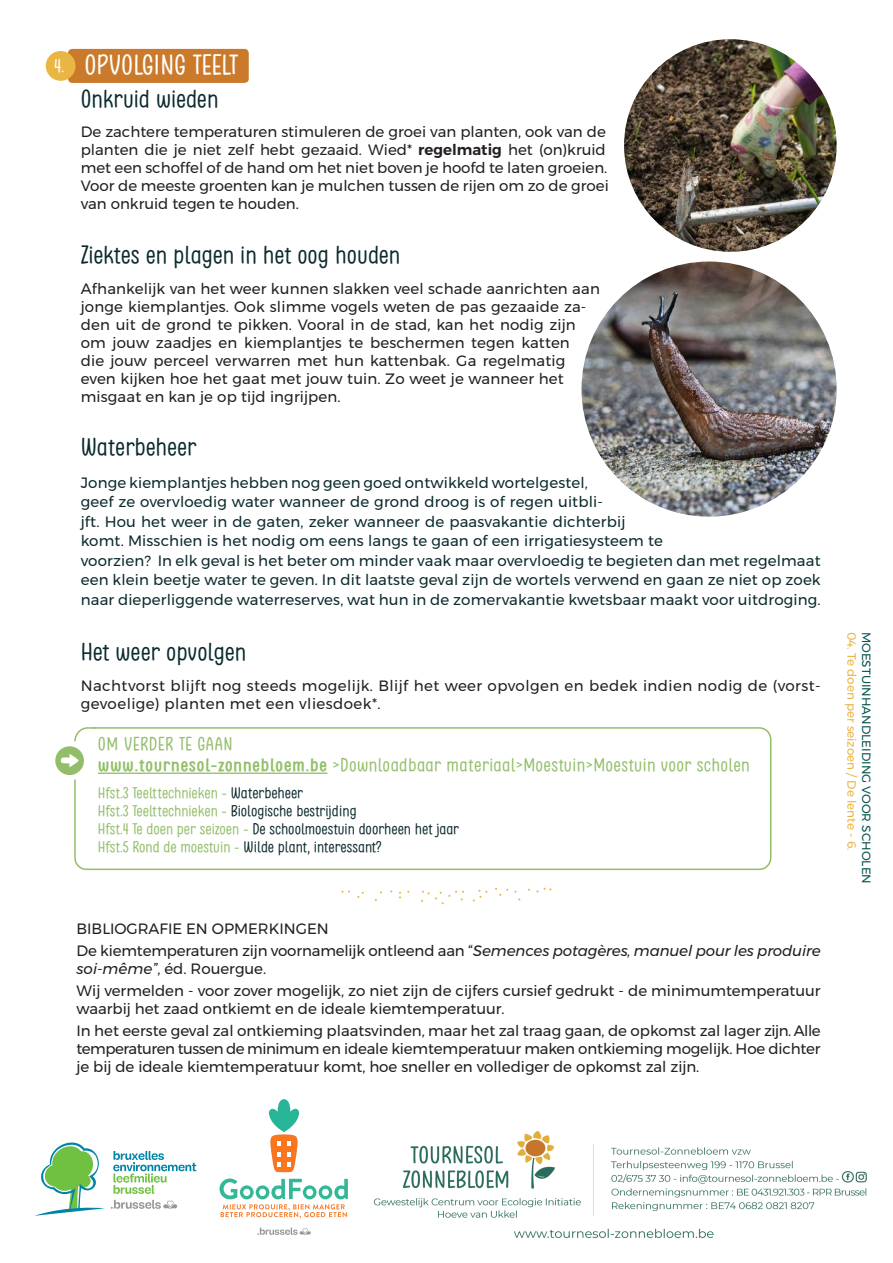
<style>
.page{position:relative;width:893px;height:1263px;background:#fff}
.page>*{position:absolute;margin:0;border:0;box-sizing:border-box;transform-origin:0 0}
.t1{font:27px "Clambake October Six";color:#fff}
.t2{font:24px "Clambake October Six";color:#0c2b2e}
.t3{font:18px/21.6px "Clambake October Six";letter-spacing:.02em;color:#93be69}
.t4{font:15px/18px "Montserrat";color:#241f1f}
.t5{font:15px/19.5px "Montserrat";letter-spacing:.01em;color:#0c2b2e}
.t6{font:15px/18px "Clambake October Six";color:#93be69}
.t7{font:15px/18px "Montserrat";letter-spacing:.03em;color:#241f1f}
.t8{font:12px "Montserrat";color:#e9b543}
.t9{font:12px "Montserrat";color:#0a5650}
.s1{font-size:18px}
.s2{font-weight:600}
.s3{font-weight:700}
.s4{color:#0c2b2e}
.s5{font-style:italic}
</style>
<div class="page">
<img style="left:373px;top:1131px;width:494px;height:108px">
<svg style="left:35px;top:1142px;width:162px;height:74px"></svg>
<svg style="left:269px;top:1099px;width:30px;height:73px"></svg>
<svg style="left:257px;top:1227px;width:54px;height:8px"></svg>
<svg style="left:219px;top:1178px;width:129px;height:40px"></svg>
<div style="left:68px;top:49px;width:181px;height:34px;background:#cb7a2b;border-radius:4px"></div>
<div style="left:46px;top:51px;width:30px;height:30px;background:#e9b543;border-radius:50%"></div>
<svg style="left:495px;top:888px;width:13px;height:8px"></svg>
<svg style="left:341px;top:890px;width:9px;height:3px"></svg>
<svg style="left:357px;top:892px;width:7px;height:6px"></svg>
<svg style="left:473px;top:890px;width:14px;height:11px"></svg>
<svg style="left:421px;top:891px;width:43px;height:13px"></svg>
<img style="left:624px;top:39px;width:213px;height:213px;border-radius:106px">
<img style="left:581px;top:261px;width:256px;height:256px;border-radius:128px">
<svg style="left:73px;top:727px;width:699px;height:144px"></svg>
<div style="left:55px;top:746px;width:29px;height:29px;background:#93be69;border-radius:50%"></div>
<svg style="left:60px;top:754px;width:19px;height:13px"></svg>
<h1 class="t1" style="left:54px;top:50px;width:185px"><span class="s1">4.</span> OPVOLGING TEELT</h1>
<h2 class="t2" style="left:81px;top:85px;width:139px">Onkruid wieden</h2>
<p class="t4" style="left:81px;top:123px;width:529px">De zachtere temperaturen stimuleren de groei van planten, ook van de planten die je niet zelf hebt gezaaid. Wied* <span class="s2">regelmatig</span> het (on)kruid met een schoffel of de hand om het niet boven je hoofd te laten groeien.<br>Voor de meeste groenten kan je mulchen tussen de rijen om zo de groei van onkruid tegen te houden.</p>
<h2 class="t2" style="left:81px;top:241px;width:321px">Ziektes en plagen in het oog houden</h2>
<p class="t4" style="left:81px;top:279px;width:521px">Afhankelijk van het weer kunnen slakken veel schade aanrichten aan jonge kiemplantjes. Ook slimme vogels weten de pas gezaaide za&shy;den uit de grond te pikken. Vooral in de stad, kan het nodig zijn om jouw zaadjes en kiemplantjes te beschermen tegen katten<br>die jouw perceel verwarren met hun kattenbak. Ga regelmatig even kijken hoe het gaat met jouw tuin. Zo weet je wanneer het misgaat en kan je op tijd ingrijpen.</p>
<h2 class="t2" style="left:81px;top:433px;width:117px">Waterbeheer</h2>
<p class="t5" style="left:81px;top:472px;width:741px">Jonge kiemplantjes hebben nog geen goed ontwikkeld wortelgestel,<br>geef ze overvloedig water wanneer de grond droog is of regen uitbli-<br>jft. Hou het weer in de gaten, zeker wanneer de paasvakantie dichterbij<br>komt. Misschien is het nodig om eens langs te gaan of een irrigatiesysteem te<br>voorzien? In elk geval is het beter om minder vaak maar overvloedig te begieten dan met regelmaat een klein beetje water te geven. In dit laatste geval zijn de wortels verwend en gaan ze niet op zoek naar dieperliggende waterreserves, wat hun in de zomervakantie kwetsbaar maakt voor uitdroging.</p>
<h2 class="t2" style="left:81px;top:638px;width:167px">Het weer opvolgen</h2>
<p class="t7" style="left:81px;top:676px;width:741px">Nachtvorst blijft nog steeds mogelijk. Blijf het weer opvolgen en bedek indien nodig de (vorst&shy;gevoelige) planten met een vliesdoek*.</p>
<p class="t3" style="left:98px;top:733px;width:654px">OM VERDER TE GAAN<br><span class="s3">www.tournesol-zonnebloem.be</span> &gt;Downloadbaar materiaal&gt;Moestuin&gt;Moestuin voor scholen</p>
<p class="t6" style="left:98px;top:784px;width:363px">Hfst.3 Teelttechnieken - <span class="s4">Waterbeheer<br></span>Hfst.3 Teelttechnieken - <span class="s4">Biologische bestrijding<br></span>Hfst.4 Te doen per seizoen - <span class="s4">De schoolmoestuin doorheen het jaar </span>Hfst.5 Rond de moestuin - <span class="s4">Wilde plant, interessant?</span></p>
<p class="t4" style="left:77px;top:917px;width:746px;line-height:22.2px">BIBLIOGRAFIE EN OPMERKINGEN<br>De kiemtemperaturen zijn voornamelijk ontleend aan “<span class="s5">Semences potagères, manuel pour les produire</span></p>
<p class="t4" style="left:77px;top:957px;width:746px;line-height:22.2px"><span class="s5">soi-même”</span>, éd. Rouergue.<br>Wij vermelden - voor zover mogelijk, zo niet zijn de cijfers cursief gedrukt - de minimumtemperatuur</p>
<p class="t4" style="left:77px;top:997px;width:746px;line-height:22.2px">waarbij het zaad ontkiemt en de ideale kiemtemperatuur.<br>In het eerste geval zal ontkieming plaatsvinden, maar het zal traag gaan, de opkomst zal lager zijn. Alle</p>
<p class="t4" style="left:77px;top:1040px;width:746px">temperaturen tussen de minimum en ideale kiemtemperatuur maken ontkieming mogelijk. Hoe dichter je bij de ideale kiemtemperatuur komt, hoe sneller en vollediger de opkomst zal zijn.</p>
<p class="t8" style="left:861px;top:631px;width:221px;rotate:90deg">04. Te doen per seizoen / De lente - 6.</p>
<p class="t9" style="left:876px;top:631px;width:254px;rotate:90deg">MOESTUINHANDLEIDING VOOR SCHOLEN</p>
</div>
